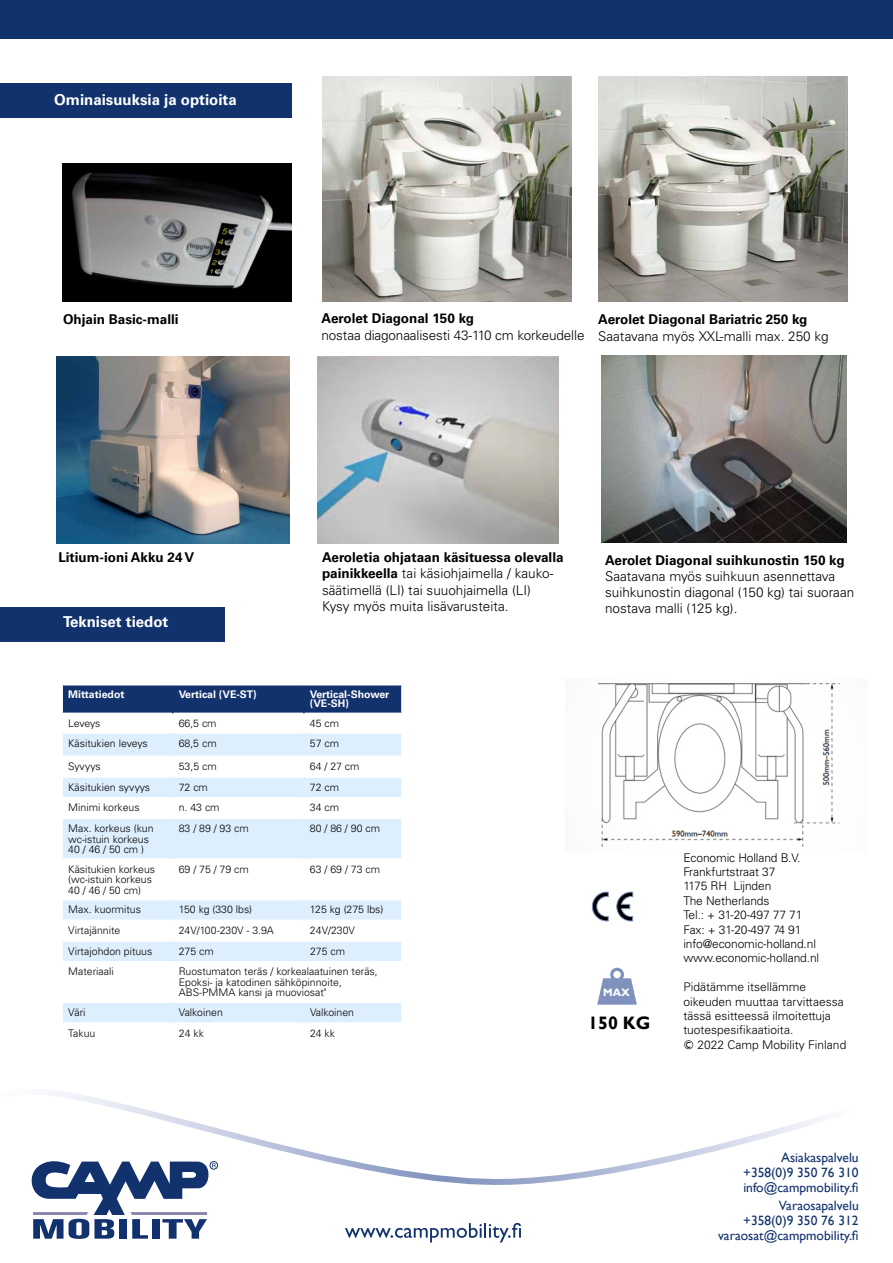
<style>
.page{position:relative;width:893px;height:1263px;background:#fff}
.page>*{position:absolute;margin:0;border:0;box-sizing:border-box;transform-origin:0 0}
.t1{font:700 18px "Gill Sans";color:#000}
.t2{font:700 15px "Univers LT Std";color:#fff}
.t3{font:300 13.5px/16.2px "Univers LT Std";color:#000}
.t4{font:700 13.5px "Univers LT Std";color:#000}
.t5{font:13.5px/15px "Gill Sans";color:#12326e;text-align:justify}
.t6{font:300 12px/14.4px "Univers LT Std";letter-spacing:-.01em;color:#000}
.t7{font:700 10.8px "Gill Sans";color:#fff}
.t8{font:300 10.5px/10.5px "Univers LT Std";color:#000}
.t9{font:700 10.5px/9px "Univers LT Std";color:#fff}
.s1{font-weight:700}
.s2{font-family:"Ebrima";font-weight:400}
</style>
<div class="page">
<div style="left:0;top:0;width:893px;height:38px;background:#12326e"></div>
<svg style="left:56px;top:1091px;width:762px;height:94px"></svg>
<div style="left:210px;top:1161px;width:8px;height:8px;border:1px solid #12326e;border-radius:50%"></div>
<svg style="left:31px;top:1156px;width:185px;height:83px"></svg>
<svg style="left:345px;top:1223px;width:176px;height:19px"></svg>
<svg style="left:63px;top:733px;width:338px;height:290px"></svg>
<hr style="left:61px;top:732px;width:111px;height:2px;background:#fff">
<hr style="left:173px;top:732px;width:130px;height:2px;background:#fff">
<hr style="left:305px;top:732px;width:98px;height:2px;background:#fff">
<hr style="left:61px;top:755px;width:111px;height:2px;background:#fff">
<hr style="left:173px;top:755px;width:130px;height:2px;background:#fff">
<hr style="left:305px;top:755px;width:98px;height:2px;background:#fff">
<hr style="left:61px;top:776px;width:111px;height:2px;background:#fff">
<hr style="left:173px;top:776px;width:130px;height:2px;background:#fff">
<hr style="left:305px;top:776px;width:98px;height:2px;background:#fff">
<hr style="left:61px;top:797px;width:111px;height:1px;background:#fff">
<hr style="left:173px;top:797px;width:130px;height:1px;background:#fff">
<hr style="left:305px;top:797px;width:98px;height:1px;background:#fff">
<hr style="left:61px;top:818px;width:111px;height:1px;background:#fff">
<hr style="left:173px;top:818px;width:130px;height:1px;background:#fff">
<hr style="left:305px;top:818px;width:98px;height:1px;background:#fff">
<hr style="left:61px;top:858px;width:111px;height:2px;background:#fff">
<hr style="left:173px;top:858px;width:130px;height:2px;background:#fff">
<hr style="left:305px;top:858px;width:98px;height:2px;background:#fff">
<hr style="left:61px;top:899px;width:111px;height:1px;background:#fff">
<hr style="left:173px;top:899px;width:130px;height:1px;background:#fff">
<hr style="left:305px;top:899px;width:98px;height:1px;background:#fff">
<hr style="left:61px;top:919px;width:111px;height:2px;background:#fff">
<hr style="left:173px;top:919px;width:130px;height:2px;background:#fff">
<hr style="left:305px;top:919px;width:98px;height:2px;background:#fff">
<hr style="left:61px;top:940px;width:111px;height:2px;background:#fff">
<hr style="left:173px;top:940px;width:130px;height:2px;background:#fff">
<hr style="left:305px;top:940px;width:98px;height:2px;background:#fff">
<hr style="left:61px;top:961px;width:111px;height:1px;background:#fff">
<hr style="left:173px;top:961px;width:131px;height:1px;background:#fff">
<hr style="left:304px;top:961px;width:99px;height:1px;background:#fff">
<hr style="left:61px;top:1001px;width:111px;height:2px;background:#fff">
<hr style="left:173px;top:1001px;width:131px;height:2px;background:#fff">
<hr style="left:304px;top:1001px;width:99px;height:2px;background:#fff">
<hr style="left:61px;top:1022px;width:111px;height:2px;background:#fff">
<hr style="left:173px;top:1022px;width:130px;height:2px;background:#fff">
<hr style="left:305px;top:1022px;width:98px;height:2px;background:#fff">
<svg style="left:62px;top:685px;width:340px;height:29px;background:#224078"></svg>
<div style="left:0;top:607px;width:224px;height:34px;background:#12326e"></div>
<img style="left:322px;top:77px;width:250px;height:225px">
<img style="left:598px;top:77px;width:250px;height:225px">
<svg style="left:597px;top:968px;width:40px;height:37px"></svg>
<img style="left:63px;top:163px;width:229px;height:139px">
<svg style="left:617px;top:892px;width:16px;height:29px"></svg>
<svg style="left:592px;top:892px;width:16px;height:29px"></svg>
<img style="left:601px;top:356px;width:245px;height:186px">
<img style="left:597px;top:683px;width:243px;height:164px">
<div style="left:0;top:84px;width:292px;height:34px;background:#12326e"></div>
<img style="left:57px;top:357px;width:232px;height:187px">
<img style="left:318px;top:357px;width:240px;height:187px">
<h2 class="t2" style="left:54px;top:91px;width:184px">Ominaisuuksia ja optioita</h2>
<p class="t4" style="left:63px;top:312px;width:117px">Ohjain Basic-malli</p>
<p class="t4" style="left:322px;top:311px;width:154px">Aerolet Diagonal 150 kg</p>
<p class="t3" style="left:322px;top:327px;width:264px">nostaa diagonaalisesti 43-110 cm korkeudelle</p>
<p class="t4" style="left:598px;top:312px;width:211px">Aerolet Diagonal Bariatric 250 kg</p>
<p class="t3" style="left:598px;top:328px;width:232px">Saatavana myös XXL-malli max. 250 kg</p>
<p class="t4" style="left:58px;top:549px;width:138px">Litium-ioni Akku 24 V</p>
<p class="t4" style="left:605px;top:552px;width:241px">Aerolet Diagonal suihkunostin 150 kg</p>
<p class="t3" style="left:605px;top:568px;width:251px">Saatavana myös suihkuun asennettava suihkunostin diagonal (150 kg) tai suoraan nostava malli (125 kg).</p>
<p class="t3" style="left:322px;top:549px;width:243px"><span class="s1">Aeroletia ohjataan käsituessa olevalla painikkeella</span> tai käsiohjaimella / kauko&shy;säätimellä (LI) tai suuohjaimella (LI)<br>Kysy myös muita lisävarusteita.</p>
<h2 class="t2" style="left:63px;top:613px;width:107px">Tekniset tiedot</h2>
<p class="t9" style="left:68px;top:690px;width:58px">Mittatiedot</p>
<p class="t9" style="left:179px;top:690px;width:79px">Vertical (VE-ST)</p>
<p class="t9" style="left:310px;top:690px;width:81px">Vertical-Shower (VE-SH)</p>
<p class="t8" style="left:68px;top:718px;width:34px">Leveys</p>
<p class="t8" style="left:179px;top:718px;width:39px">66,5 cm</p>
<p class="t8" style="left:310px;top:718px;width:31px">45 cm</p>
<p class="t8" style="left:68px;top:738px;width:81px">Käsitukien leveys</p>
<p class="t8" style="left:179px;top:738px;width:39px">68,5 cm</p>
<p class="t8" style="left:310px;top:738px;width:31px">57 cm</p>
<p class="t8" style="left:68px;top:761px;width:34px">Syvyys</p>
<p class="t8" style="left:179px;top:761px;width:39px">53,5 cm</p>
<p class="t8" style="left:310px;top:761px;width:51px">64 / 27 cm</p>
<p class="t8" style="left:68px;top:782px;width:83px">Käsitukien syvyys</p>
<p class="t8" style="left:179px;top:782px;width:31px">72 cm</p>
<p class="t8" style="left:310px;top:782px;width:31px">72 cm</p>
<p class="t8" style="left:68px;top:802px;width:73px">Minimi korkeus</p>
<p class="t8" style="left:179px;top:802px;width:42px">n. 43 cm</p>
<p class="t8" style="left:310px;top:802px;width:31px">34 cm</p>
<p class="t8" style="left:68px;top:823px;width:87px">Max. korkeus (kun wc-istuin korkeus<br>40 / 46 / 50 cm )</p>
<p class="t8" style="left:179px;top:823px;width:72px">83 / 89 / 93 cm</p>
<p class="t8" style="left:310px;top:823px;width:72px">80 / 86 / 90 cm</p>
<p class="t8" style="left:68px;top:864px;width:88px">Käsitukien korkeus (wc-istuin korkeus<br>40 / 46 / 50 cm)</p>
<p class="t8" style="left:179px;top:864px;width:72px">69 / 75 / 79 cm</p>
<p class="t8" style="left:310px;top:864px;width:72px">63 / 69 / 73 cm</p>
<p class="t8" style="left:68px;top:904px;width:74px">Max. kuormitus</p>
<p class="t8" style="left:179px;top:904px;width:75px">150 kg (330 lbs)</p>
<p class="t8" style="left:310px;top:904px;width:75px">125 kg (275 lbs)</p>
<p class="t8" style="left:68px;top:925px;width:54px">Virtajännite</p>
<p class="t8" style="left:179px;top:925px;width:97px">24V/100-230V - 3.9A</p>
<p class="t8" style="left:310px;top:925px;width:46px">24V/230V</p>
<p class="t8" style="left:68px;top:946px;width:85px">Virtajohdon pituus</p>
<p class="t8" style="left:179px;top:946px;width:37px">275 cm</p>
<p class="t8" style="left:310px;top:946px;width:37px">275 cm</p>
<p class="t8" style="left:68px;top:966px;width:47px">Materiaali</p>
<p class="t8" style="left:179px;top:966px;width:200px">Ruostumaton teräs / korkealaatuinen teräs,<br>Epoksi- ja katodinen sähköpinnoite,<br>ABS-PMMA kansi ja muoviosat"</p>
<p class="t8" style="left:68px;top:1007px;width:19px">Väri</p>
<p class="t8" style="left:179px;top:1007px;width:46px">Valkoinen</p>
<p class="t8" style="left:310px;top:1007px;width:46px">Valkoinen</p>
<p class="t8" style="left:68px;top:1028px;width:29px">Takuu</p>
<p class="t8" style="left:179px;top:1028px;width:27px">24 kk</p>
<p class="t8" style="left:310px;top:1028px;width:27px">24 kk</p>
<p class="t7" style="left:603px;top:986px;width:28px">MAX</p>
<h1 class="t1" style="left:588px;top:1012px;width:64px">150 KG</h1>
<p class="t6" style="left:683px;top:850px;width:137px">Economic Holland B.V.<br>Frankfurtstraat 37<br>1175 RH Lijnden<br>The Netherlands<br>Tel.: + 31-20-497 77 71<br>Fax: + 31-20-497 74 91 info@economic-holland.nl www.economic-holland.nl</p>
<p class="t6" style="left:683px;top:980px;width:164px">Pidätämme itsellämme oikeuden muuttaa tarvittaessa tässä esitteessä ilmoitettuja tuotespesifikaatioita.<br><span class="s2">©</span> 2022 Camp Mobility Finland</p>
<p class="t5" style="left:743px;top:1150px;width:117px;text-indent:38px">Asiakaspalvelu +358(0)9 350 76 310 info@campmobility.fi</p>
<p class="t5" style="left:718px;top:1198px;width:142px;text-align:right">Varaosapalvelu<br>+358(0)9 350 76 312 varaosat@campmobility.fi</p>
</div>
